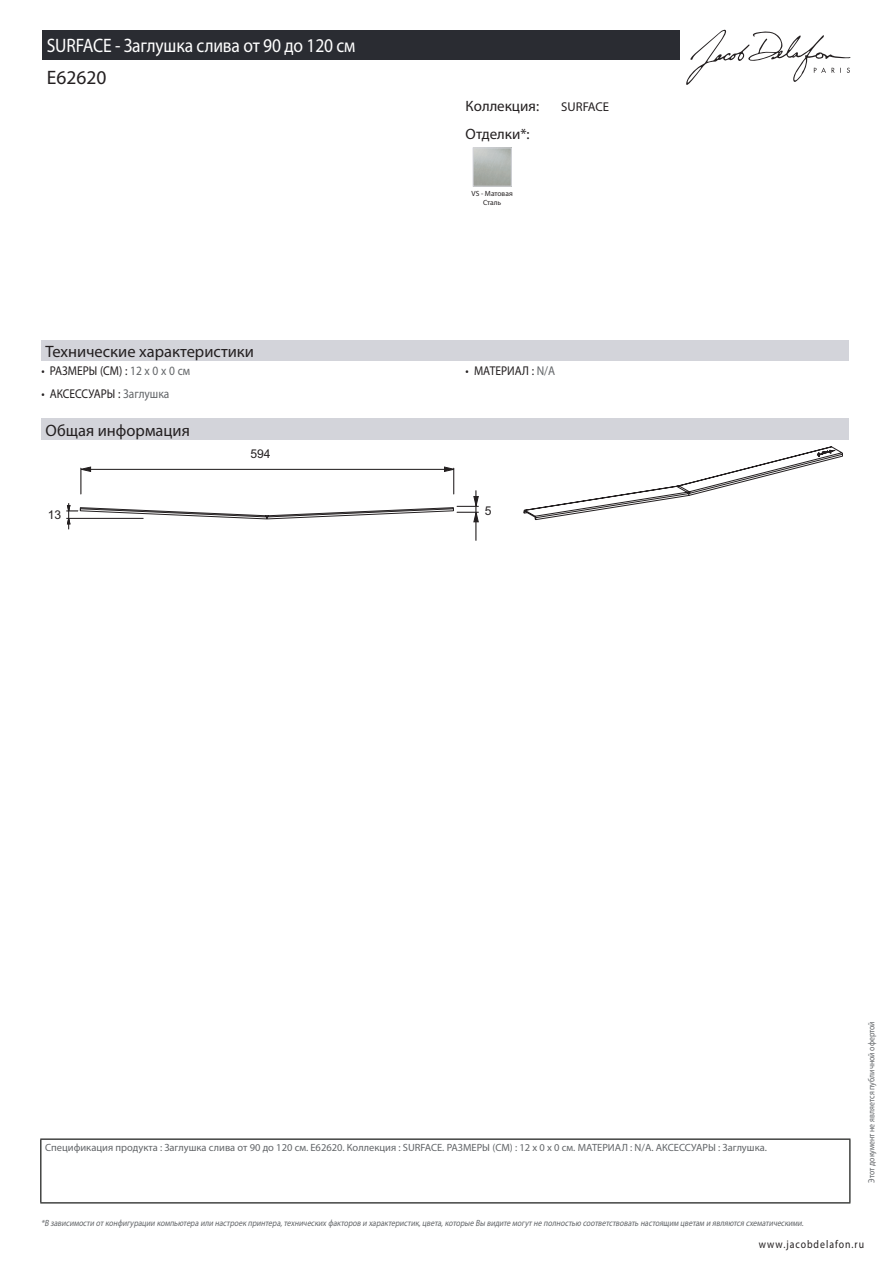
<style>
.page{position:relative;width:893px;height:1263px;background:#fff}
.page>*{position:absolute;margin:0;border:0;box-sizing:border-box;transform-origin:0 0}
.t1{font:19.5px "Myriad Pro";letter-spacing:-.01em;color:#fff;scale:.9 1}
.t2{font:19.5px "Myriad Pro";color:#231f20}
.t3{font:16.5px "Myriad Pro";color:#231f20}
.t4{font:15px "Myriad Pro";color:#231f20}
.t5{font:12.75px "Myriad Pro";color:#231f20;scale:.9 1}
.t6{font:12.75px "Myriad Pro";color:#231f20}
.t7{font:12.15px "Arial";color:#231f20}
.t8{font:11.25px "Myriad Pro";letter-spacing:.1em;color:#231f20;scale:.87 1}
.t9{font:10.5px "Myriad Pro";color:#626568}
.t10{font:italic 9px "Myriad Pro";color:#626568;scale:.87 1}
.t11{font:9px "Myriad Pro";color:#626568;scale:.87 1}
.t12{font:7.5px/9px "Myriad Pro";color:#231f20;text-align:center}
.s1{color:#626568}
</style>
<div class="page">
<svg style="left:686px;top:30px;width:164px;height:55px"></svg>
<div style="left:473px;top:148px;width:39px;height:39px;border:1px solid #d3d4da"></div>
<div style="left:41px;top:340px;width:808px;height:21px;background:#d3d4da"></div>
<div style="left:41px;top:419px;width:808px;height:21px;background:#d3d4da"></div>
<hr style="left:476px;top:490px;width:1px;height:51px;background:#231f20">
<svg style="left:67px;top:520px;width:4px;height:9px"></svg>
<svg style="left:66px;top:446px;width:777px;height:74px"></svg>
<svg style="left:819px;top:449px;width:13px;height:6px"></svg>
<div style="left:43px;top:30px;width:637px;height:30px;background:#2a2c32"></div>
<hr style="left:40px;top:1138px;width:810px;height:2px;background:#040503">
<hr style="left:40px;top:1140px;width:1px;height:62px;background:#040503">
<hr style="left:849px;top:1140px;width:1px;height:62px;background:#040503">
<hr style="left:40px;top:1202px;width:810px;height:1px;background:#040503">
<h1 class="t1" style="left:47px;top:33px;width:344px">SURFACE - Заглушка слива от 90 до 120 см</h1>
<h1 class="t2" style="left:47px;top:66px;width:61px">E62620</h1>
<h3 class="t4" style="left:466px;top:96px;width:75px">Коллекция:</h3>
<h3 class="t6" style="left:561px;top:99px;width:49px">SURFACE</h3>
<h3 class="t4" style="left:466px;top:125px;width:66px">Отделки*:</h3>
<p class="t12" style="left:472px;top:189px;width:43px">VS - Матовая<br>Сталь</p>
<h2 class="t3" style="left:46px;top:341px;width:210px">Технические характеристики</h2>
<h3 class="t5" style="left:41px;top:363px;width:167px">• РАЗМЕРЫ (СМ) : <span class="s1">12 x 0 x 0 см</span></h3>
<h3 class="t5" style="left:466px;top:363px;width:101px">• МАТЕРИАЛ : <span class="s1">N/A</span></h3>
<h3 class="t5" style="left:41px;top:385px;width:144px">• АКСЕССУАРЫ : <span class="s1">Заглушка</span></h3>
<h2 class="t3" style="left:46px;top:420px;width:146px">Общая информация</h2>
<h3 class="t7" style="left:250px;top:446px;width:22px">594</h3>
<h3 class="t7" style="left:48px;top:507px;width:15px">13</h3>
<h3 class="t7" style="left:485px;top:502px;width:8px">5</h3>
<p class="t9" style="left:45px;top:1141px;width:723px">Спецификация продукта : Заглушка слива от 90 до 120 см. E62620. Коллекция : SURFACE. РАЗМЕРЫ (СМ) : 12 x 0 x 0 см. МАТЕРИАЛ : N/A. АКСЕССУАРЫ : Заглушка.</p>
<p class="t10" style="left:41px;top:1217px;width:880px">*В зависимости отконфигурации компьютера или настроек принтера,технических факторов и характеристик,цвета,которые Вы видите могутне полностью соответствовать настоящим цветам и являются схематическими.</p>
<p class="t11" style="left:866px;top:1183px;width:187px;rotate:-90deg">Этот документ не является публичной офертой</p>
<p class="t8" style="left:759px;top:1237px;width:122px">www.jacobdelafon.ru</p>
</div>
